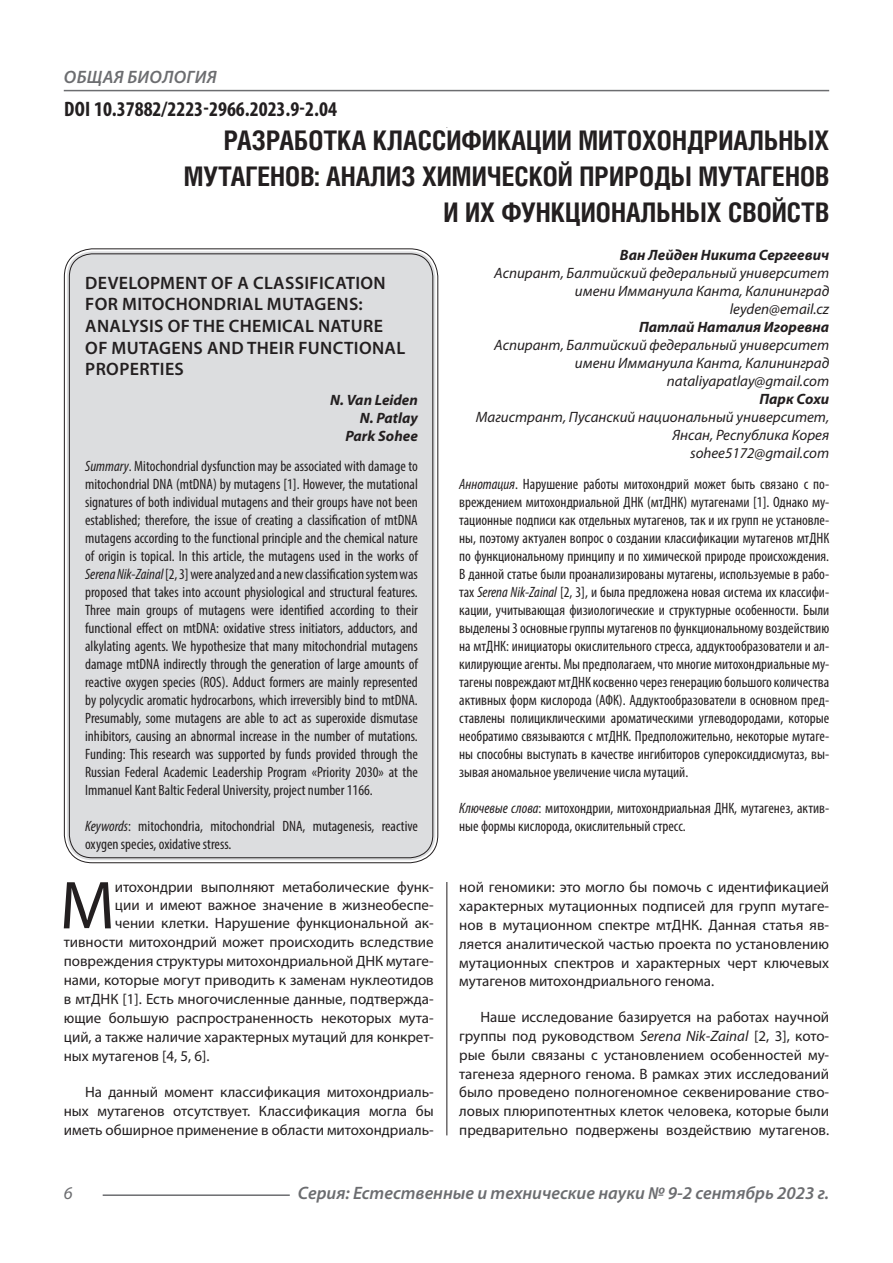
<style>
.page{position:relative;width:893px;height:1263px;background:#fff}
.page>*{position:absolute;margin:0;border:0;box-sizing:border-box;transform-origin:0 0}
.Статья_текст_первый{font:68.4px "Myriad Pro";color:#231f20}
.Статья_название{font:700 27px/36px "Helios Cond C";color:#231f20;text-align:right}
.ДОИ{font:700 condensed 21px "Myriad Pro";color:#231f20}
.Статья_название_англ{font:600 18px/21.6px "Myriad Pro";letter-spacing:.02em;color:#231f20}
.t1{font:italic 600 18px "Myriad Pro";color:#6c6d70}
.t2{font:italic 600 18px "Myriad Pro";letter-spacing:.02em;color:#6c6d70}
.t3{font:italic 18px "Myriad Pro";color:#6c6d70}
.Статья_аннотация_анг{font:condensed 15px/18px "Myriad Pro";color:#231f20;text-align:justify}
.Статья_аннотация_тек{font:condensed 15px/18px "Myriad Pro";color:#231f20;text-align:justify}
.Статья_текст{font:15px/18.8px "Myriad Pro";color:#231f20;text-align:justify}
.Статья_текст_первый-2{font:15px "Myriad Pro";color:#231f20}
.Статья_автор_инфо{font:italic 15px/18px "Myriad Pro";color:#231f20;text-align:right}
.Статья_автор_инфо-2{font:italic 700 15px "Myriad Pro";color:#231f20}
.Статья_автор_англ{font:italic 700 15px "Myriad Pro";color:#231f20}
.s1{font-style:italic}
</style>
<div class="page">
<hr style="left:446px;top:128px;width:1px;height:1007px;background:#231f20">
<hr style="left:103px;top:1194px;width:187px;height:2px;background:#6c6d70">
<hr style="left:64px;top:90px;width:765px;height:1px;background:#6c6d70">
<div style="left:443px;top:128px;width:9px;height:753px;background:#fff"></div>
<div style="left:67px;top:251px;width:368px;height:609px;background:#dcdddf;border-radius:26px"></div>
<p class="t2" style="left:64px;top:66px;width:154px">ОБЩАЯ БИОЛОГИЯ</p>
<p class="ДОИ" style="left:64px;top:96px;width:274px">DOI 10.37882/2223-2966.2023.9-2.04</p>
<p class="Статья_название" style="left:184px;top:121px;width:647px">РАЗРАБОТКА КЛАССИФИКАЦИИ МИТОХОНДРИАЛЬНЫХ<br>МУТАГЕНОВ: АНАЛИЗ ХИМИЧЕСКОЙ ПРИРОДЫ МУТАГЕНОВ<br>И ИХ ФУНКЦИОНАЛЬНЫХ СВОЙСТВ</p>
<p class="Статья_автор_инфо-2" style="left:620px;top:245px;width:211px">Ван Лейден Никита Сергеевич</p>
<p class="Статья_автор_инфо" style="left:494px;top:263px;width:336px">Аспирант, Балтийский федеральный университет имени Иммануила Канта, Калининград</p>
<p class="Статья_автор_инфо" style="left:730px;top:299px;width:101px">leyden@email.cz</p>
<p class="Статья_автор_инфо-2" style="left:639px;top:317px;width:192px">Патлай Наталия Игоревна</p>
<p class="Статья_автор_инфо" style="left:494px;top:335px;width:336px">Аспирант, Балтийский федеральный университет имени Иммануила Канта, Калининград</p>
<p class="Статья_автор_инфо" style="left:667px;top:371px;width:164px">nataliyapatlay@gmail.com</p>
<p class="Статья_автор_инфо-2" style="left:759px;top:389px;width:71px">Парк Сохи</p>
<p class="Статья_автор_инфо" style="left:476px;top:407px;width:355px">Магистрант, Пусанский национальный университет,<br>Янсан, Республика Корея</p>
<p class="Статья_автор_инфо" style="left:690px;top:443px;width:141px">sohee5172@gmail.com</p>
<p class="Статья_аннотация_тек" style="left:459px;top:475px;width:371px"><span class="s1">Аннотация</span>. Нарушение работы митохондрий может быть связано с по&shy;вреждением митохондриальной ДНК (мтДНК) мутагенами [1]. Однако му&shy;тационные подписи как отдельных мутагенов, так и их групп не установле&shy;ны, поэтому актуален вопрос о создании классификации мутагенов мтДНК по функциональному принципу и по химической природе происхождения.<br>В данной статье были проанализированы мутагены, используемые в рабо&shy;тах <span class="s1">Serena Nik-Zainal</span> [2, 3], и была предложена новая система их классифи&shy;кации, учитывающая физиологические и структурные особенности. Были выделены 3 основные группы мутагенов по функциональному воздействию на мтДНК: инициаторы окислительного стресса, аддуктообразователи и ал&shy;килирующие агенты. Мы предполагаем, что многие митохондриальные му&shy;тагены повреждают мтДНК косвенно через генерацию большого количества активных форм кислорода (АФК). Аддуктообразователи в основном пред&shy;ставлены полициклическими ароматическими углеводородами, которые необратимо связываются с мтДНК. Предположительно, некоторые мутаге&shy;ны способны выступать в качестве ингибиторов супероксиддисмутаз, вы&shy;зывая аномальное увеличение числа мутаций.</p>
<p class="Статья_аннотация_тек" style="left:459px;top:799px;width:371px"><span class="s1">Ключевые слова</span>: митохондрии, митохондриальная ДНК, мутагенез, актив&shy;ные формы кислорода, окислительный стресс.</p>
<p class="Статья_название_англ" style="left:85px;top:272px;width:321px">DEVELOPMENT OF A CLASSIFICATION<br>FOR MITOCHONDRIAL MUTAGENS:<br>ANALYSIS OF THE CHEMICAL NATURE<br>OF MUTAGENS AND THEIR FUNCTIONAL<br>PROPERTIES</p>
<p class="Статья_автор_англ" style="left:330px;top:390px;width:89px">N. Van Leiden</p>
<p class="Статья_автор_англ" style="left:360px;top:408px;width:60px">N. Patlay</p>
<p class="Статья_автор_англ" style="left:345px;top:426px;width:74px">Park Sohee</p>
<p class="Статья_аннотация_анг" style="left:85px;top:457px;width:334px"><span class="s1">Summary</span>. Mitochondrial dysfunction may be associated with damage to mitochondrial DNA (mtDNA) by mutagens [1]. However, the mutational signatures of both individual mutagens and their groups have not been established; therefore, the issue of creating a classification of mtDNA mutagens according to the functional principle and the chemical nature of origin is topical. In this article, the mutagens used in the works of <span class="s1">Serena Nik-Zainal</span> [2, 3] were analyzed and a new classification system was proposed that takes into account physiological and structural features.<br>Three main groups of mutagens were identified according to their functional effect on mtDNA: oxidative stress initiators, adductors, and alkylating agents. We hypothesize that many mitochondrial mutagens damage mtDNA indirectly through the generation of large amounts of reactive oxygen species (ROS). Adduct formers are mainly represented by polycyclic aromatic hydrocarbons, which irreversibly bind to mtDNA.<br>Presumably, some mutagens are able to act as superoxide dismutase inhibitors, causing an abnormal increase in the number of mutations.<br>Funding: This research was supported by funds provided through the Russian Federal Academic Leadership Program «Priority 2030» at the Immanuel Kant Baltic Federal University, project number 1166.</p>
<p class="Статья_аннотация_анг" style="left:85px;top:817px;width:334px"><span class="s1">Keywords</span>: mitochondria, mitochondrial DNA, mutagenesis, reactive oxygen species, oxidative stress.</p>
<p class="Статья_текст_первый" style="left:60px;top:863px;width:57px">М</p>
<p class="Статья_текст_первый-2" style="left:115px;top:878px;width:320px">итохондрии выполняют метаболические функ-</p>
<p class="Статья_текст" style="left:459px;top:878px;width:371px">ной геномики: это могло бы помочь с идентификацией характерных мутационных подписей для групп мутаге&shy;нов в мутационном спектре мтДНК. Данная статья яв&shy;ляется аналитической частью проекта по установлению мутационных спектров и характерных черт ключевых мутагенов митохондриального генома.</p>
<p class="Статья_текст" style="left:459px;top:1007px;width:371px;text-indent:21px">Наше исследование базируется на работах научной группы под руководством <span class="s1">Serena Nik-Zainal</span> [2, 3], кото&shy;рые были связаны с установлением особенностей му&shy;тагенеза ядерного генома. В рамках этих исследований было проведено полногеномное секвенирование ство&shy;ловых плюрипотентных клеток человека, которые были предварительно подвержены воздействию мутагенов.</p>
<p class="Статья_текст_первый-2" style="left:115px;top:896px;width:320px">ции и имеют важное значение в жизнеобеспе-</p>
<p class="Статья_текст_первый-2" style="left:115px;top:914px;width:320px">чении клетки. Нарушение функциональной ак-</p>
<p class="Статья_текст_первый-2" style="left:64px;top:933px;width:371px">тивности митохондрий может происходить вследствие</p>
<p class="Статья_текст_первый-2" style="left:64px;top:952px;width:371px">повреждения структуры митохондриальной ДНК мутаге-</p>
<p class="Статья_текст_первый-2" style="left:64px;top:971px;width:371px">нами, которые могут приводить к заменам нуклеотидов</p>
<p class="Статья_текст_первый-2" style="left:64px;top:990px;width:371px">в мтДНК [1]. Есть многочисленные данные, подтвержда-</p>
<p class="Статья_текст_первый-2" style="left:64px;top:1009px;width:371px">ющие большую распространенность некоторых мута-</p>
<p class="Статья_текст_первый-2" style="left:64px;top:1028px;width:371px">ций, а также наличие характерных мутаций для конкрет-</p>
<p class="Статья_текст_первый-2" style="left:64px;top:1047px;width:147px">ных мутагенов [4, 5, 6].</p>
<p class="Статья_текст" style="left:64px;top:1082px;width:371px;text-indent:21px">На данный момент классификация митохондриаль&shy;ных мутагенов отсутствует. Классификация могла бы иметь обширное применение в области митохондриаль-</p>
<p class="t3" style="left:64px;top:1182px;width:10px">6</p>
<p class="t1" style="left:298px;top:1182px;width:533px">Серия: Естественные и технические науки № 9-2 сентябрь 2023 г.</p>
</div>
